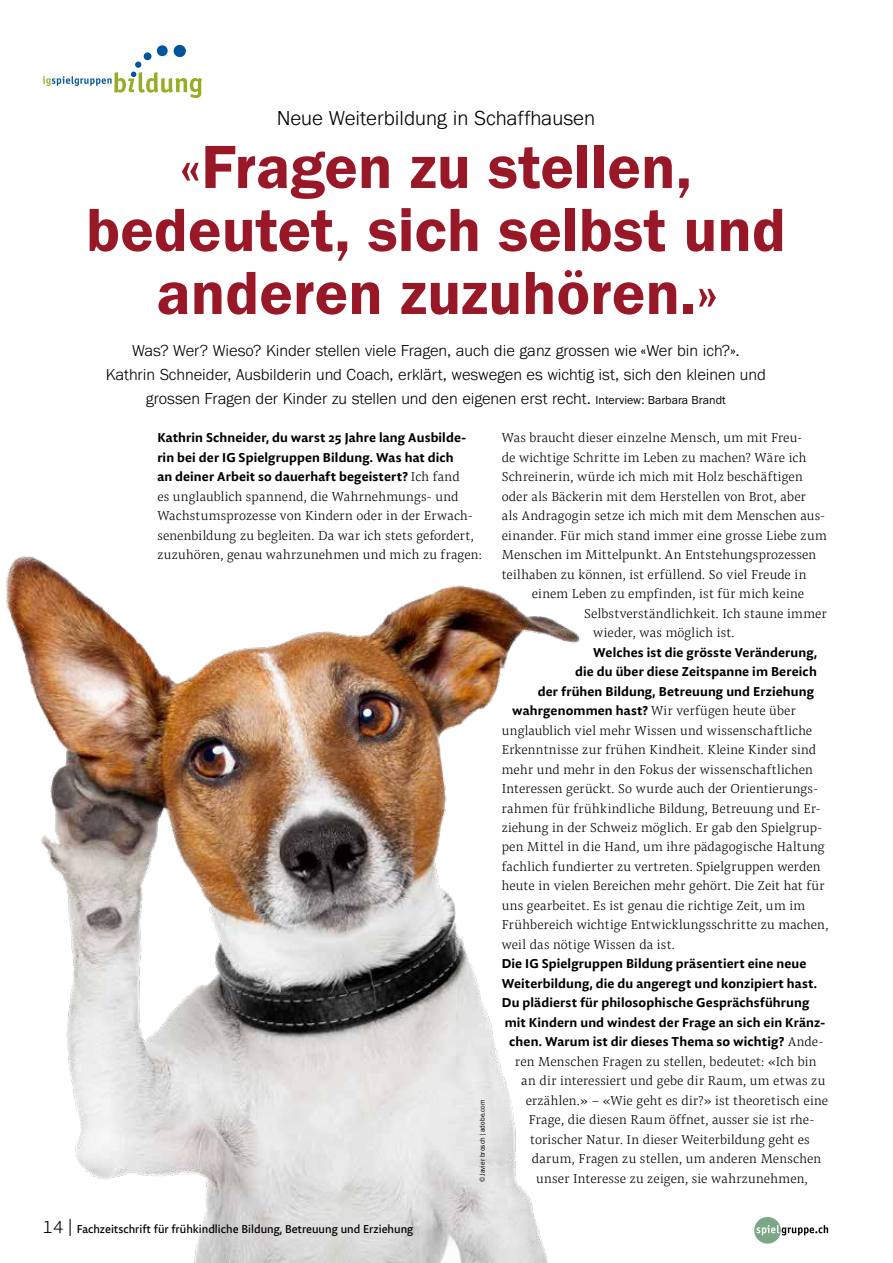
<style>
.page{position:relative;width:893px;height:1263px;background:#fff}
.page>*{position:absolute;margin:0;border:0;box-sizing:border-box;transform-origin:0 0}
.t1{font:63px/63px "Franklin Gothic URW Dem";color:#981827;text-align:center}
.t2{font:300 21px "Franklin Gothic URW";color:#000}
.t3{font:300 16.5px/24px "Franklin Gothic URW";color:#000;text-align:center}
.t4{font:300 13.5px/19.5px "Pensum Pro";letter-spacing:.01em;color:#000}
.t5{font:700 13.5px/19.5px "Pensum Sans";letter-spacing:.01em;color:#000}
.t6{font:12px "Pensum Sans";color:#000}
.t7{font:7.5px "Franklin Gothic URW Boo";letter-spacing:.02em;color:#000;scale:.9 1}
.s1{font-family:"Franklin Gothic URW Boo";font-weight:400;font-size:12px}
.s2{font-family:"Pensum Pro";font-weight:300}
.s3{font-family:"Pensum Sans";font-weight:700}
.s4{font-weight:300;font-size:18px}
</style>
<div class="page">
<img style="left:6px;top:556px;width:575px;height:707px">
<div style="left:754px;top:1217px;width:27px;height:26px;background:#7ba786;border-radius:50%"></div>
<svg style="left:756px;top:1225px;width:72px;height:10px"></svg>
<div style="left:144px;top:52px;width:7px;height:8px;background:#00569d;border-radius:50%"></div>
<div style="left:157px;top:45px;width:11px;height:11px;background:#00569d;border-radius:50%"></div>
<div style="left:174px;top:45px;width:12px;height:12px;background:#00569d;border-radius:50%"></div>
<svg style="left:43px;top:62px;width:159px;height:36px"></svg>
<h2 class="t2" style="left:277px;top:105px;width:320px">Neue Weiterbildung in Schaffhausen</h2>
<h1 class="t1" style="left:86px;top:134px;width:701px">«Fragen zu stellen, bedeutet, sich selbst und anderen zuzuhören.»</h1>
<p class="t3" style="left:106px;top:338px;width:662px">Was? Wer? Wieso? Kinder stellen viele Fragen, auch die ganz grossen wie «Wer bin ich?».<br>Kathrin Schneider, Ausbilderin und Coach, erklärt, weswegen es wichtig ist, sich den kleinen und grossen Fragen der Kinder zu stellen und den eigenen erst recht. <span class="s1">Interview: Barbara Brandt</span></p>
<p class="t5" style="left:157px;top:428px;width:311px">Kathrin Schneider, du warst 25 Jahre lang Ausbilde&shy;rin bei der IG Spielgruppen Bildung. Was hat dich an deiner Arbeit so dauerhaft begeistert? <span class="s2">Ich fand</span></p>
<p class="t4" style="left:157px;top:486px;width:326px">es unglaublich spannend, die Wahrnehmungs- und Wachstumsprozesse von Kindern oder in der Erwach&shy;senenbildung zu begleiten. Da war ich stets gefordert, zuzuhören, genau wahrzunehmen und mich zu fragen:</p>
<p class="t4" style="left:502px;top:428px;width:302px">Was braucht dieser einzelne Mensch, um mit Freu-</p>
<p class="t4" style="left:502px;top:447px;width:306px">de wichtige Schritte im Leben zu machen? Wäre ich</p>
<p class="t4" style="left:502px;top:467px;width:303px">Schreinerin, würde ich mich mit Holz beschäftigen</p>
<p class="t4" style="left:502px;top:486px;width:306px">oder als Bäckerin mit dem Herstellen von Brot, aber</p>
<p class="t4" style="left:502px;top:506px;width:325px">als Andragogin setze ich mich mit dem Menschen aus-</p>
<p class="t4" style="left:502px;top:525px;width:326px">einander. Für mich stand immer eine grosse Liebe zum</p>
<p class="t4" style="left:502px;top:545px;width:316px">Menschen im Mittelpunkt. An Entstehungsprozessen</p>
<p class="t4" style="left:502px;top:564px;width:306px">teilhaben zu können, ist erfüllend. So viel Freude in</p>
<p class="t4" style="left:532px;top:584px;width:274px">einem Leben zu empfinden, ist für mich keine</p>
<p class="t4" style="left:584px;top:603px;width:244px">Selbstverständlichkeit. Ich staune immer</p>
<p class="t4" style="left:593px;top:623px;width:143px">wieder, was möglich ist.</p>
<p class="t5" style="left:538px;top:642px;width:281px;text-align:right">Welches ist die grösste Veränderung,<br>die du über diese Zeitspanne im Bereich<br>der frühen Bildung, Betreuung und Erziehung</p>
<p class="t4" style="left:502px;top:700px;width:328px;text-indent:11px"><span class="s3">wahrgenommen hast?</span> Wir verfügen heute über unglaublich viel mehr Wissen und wissenschaftliche Erkenntnisse zur frühen Kindheit. Kleine Kinder sind mehr und mehr in den Fokus der wissenschaftlichen Interessen gerückt. So wurde auch der Orientierungs&shy;rahmen für frühkindliche Bildung, Betreuung und Er&shy;ziehung in der Schweiz möglich. Er gab den Spielgrup&shy;pen Mittel in die Hand, um ihre pädagogische Haltung fachlich fundierter zu vertreten. Spielgruppen werden heute in vielen Bereichen mehr gehört. Die Zeit hat für uns gearbeitet. Es ist genau die richtige Zeit, um im Frühbereich wichtige Entwicklungsschritte zu machen, weil das nötige Wissen da ist.</p>
<p class="t5" style="left:502px;top:954px;width:306px">Die IG Spielgruppen Bildung präsentiert eine neue</p>
<p class="t5" style="left:502px;top:973px;width:317px">Weiterbildung, die du angeregt und konzipiert hast.</p>
<p class="t5" style="left:502px;top:993px;width:309px">Du plädierst für philosophische Gesprächsführung</p>
<p class="t5" style="left:505px;top:1012px;width:322px">mit Kindern und windest der Frage an sich ein Kränz-</p>
<p class="t5" style="left:509px;top:1032px;width:316px">chen. Warum ist dir dieses Thema so wichtig? <span class="s2">Ande-</span></p>
<p class="t4" style="left:515px;top:1051px;width:303px">ren Menschen Fragen zu stellen, bedeutet: «Ich bin</p>
<p class="t4" style="left:521px;top:1071px;width:306px">an dir interessiert und gebe dir Raum, um etwas zu</p>
<p class="t4" style="left:526px;top:1090px;width:304px">erzählen.» – «Wie geht es dir?» ist theoretisch eine</p>
<p class="t4" style="left:529px;top:1110px;width:287px">Frage, die diesen Raum öffnet, ausser sie ist rhe-</p>
<p class="t4" style="left:530px;top:1129px;width:281px">torischer Natur. In dieser Weiterbildung geht es</p>
<p class="t4" style="left:532px;top:1149px;width:291px">darum, Fragen zu stellen, um anderen Menschen</p>
<p class="t4" style="left:536px;top:1168px;width:273px">unser Interesse zu zeigen, sie wahrzunehmen,</p>
<p class="t7" style="left:478px;top:1182px;width:93px;rotate:-90deg">©Javier brosch|adobe.com</p>
<p class="t6" style="left:43px;top:1221px;width:372px"><span class="s4">14 |</span> Fachzeitschrift für frühkindliche Bildung, Betreuung und Erziehung</p>
</div>
